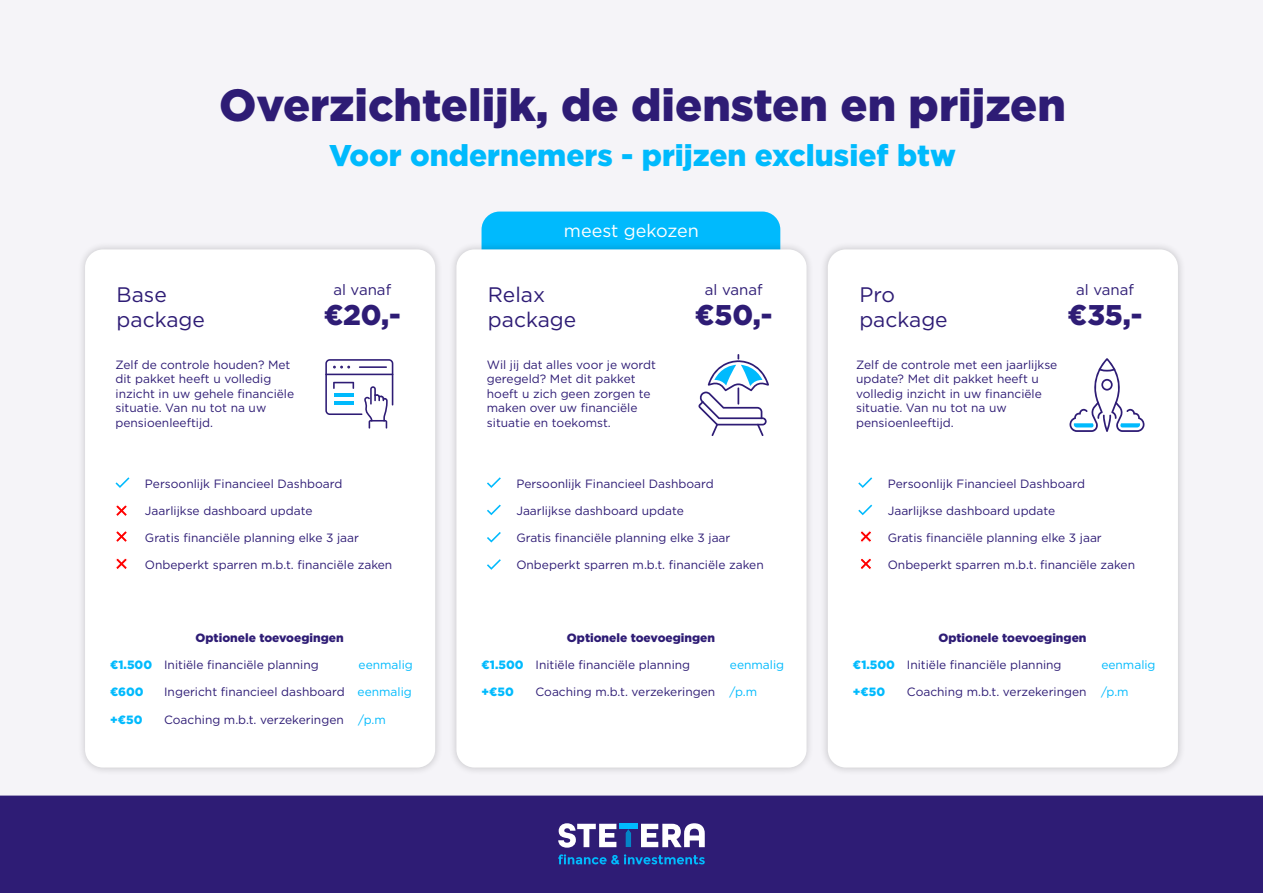
<style>
.page{position:relative;width:1263px;height:893px;background:#f5f4f8}
.page>*{position:absolute;margin:0;border:0;box-sizing:border-box;transform-origin:0 0}
.t1{font:900 45px "Gotham";color:#2e1c75}
.t2{font:900 30px "Gotham";color:#00bafd}
.t3{font:900 28.5px "Gotham";color:#2e1c75}
.t4{font:21px/25.2px "Gotham";color:#2e1c75}
.t5{font:18px "Gotham";color:#fff}
.t6{font:15px "Gotham";color:#2e1c75}
.t7{font:12px/14.4px "Gotham";color:#2e1c75}
.t8{font:900 12px "Gotham";color:#2e1c75}
.t9{font:12px "Gotham";color:#00bafd}
.t10{font:900 12px "Gotham";color:#00bafd}
.s1{font-weight:900;color:#00bafd}
.s2{color:#00bafd}
</style>
<div class="page">
<div style="left:481px;top:212px;width:299px;height:29px;background:#00bafd"></div>
<div style="left:0;top:796px;width:1263px;height:97px;background:#2e1c75"></div>
<div style="left:448px;top:241px;width:367px;height:535px;background:#000;opacity:.2"></div>
<div style="left:456px;top:249px;width:350px;height:518px;background:#fff;border-radius:18px"></div>
<div style="left:77px;top:241px;width:366px;height:535px;background:#000;opacity:.2"></div>
<div style="left:85px;top:249px;width:350px;height:518px;background:#fff;border-radius:18px"></div>
<div style="left:819px;top:241px;width:367px;height:535px;background:#ebeaee"></div>
<div style="left:828px;top:249px;width:350px;height:518px;background:#fff;border-radius:18px"></div>
<svg style="left:487px;top:477px;width:14px;height:11px"></svg>
<svg style="left:116px;top:477px;width:13px;height:11px"></svg>
<svg style="left:858px;top:477px;width:14px;height:11px"></svg>
<svg style="left:487px;top:532px;width:14px;height:10px"></svg>
<svg style="left:487px;top:505px;width:14px;height:10px"></svg>
<svg style="left:858px;top:505px;width:14px;height:10px"></svg>
<svg style="left:487px;top:559px;width:14px;height:11px"></svg>
<svg style="left:558px;top:823px;width:58px;height:25px"></svg>
<svg style="left:625px;top:829px;width:6px;height:18px"></svg>
<svg style="left:641px;top:823px;width:64px;height:24px"></svg>
<div style="left:619px;top:824px;width:19px;height:5px;background:#00bafd"></div>
<svg style="left:558px;top:854px;width:147px;height:11px;background:#1d52a4"></svg>
<svg style="left:116px;top:505px;width:11px;height:11px"></svg>
<svg style="left:116px;top:531px;width:11px;height:11px"></svg>
<svg style="left:860px;top:531px;width:12px;height:11px"></svg>
<svg style="left:116px;top:558px;width:11px;height:11px"></svg>
<svg style="left:861px;top:558px;width:11px;height:12px"></svg>
<svg style="left:698px;top:354px;width:71px;height:82px"></svg>
<svg style="left:1069px;top:358px;width:76px;height:74px"></svg>
<svg style="left:325px;top:359px;width:68px;height:70px"></svg>
<hr style="left:334px;top:393px;width:19px;height:4px;background:#00bafd">
<hr style="left:334px;top:401px;width:19px;height:4px;background:#00bafd">
<h1 class="t1" style="left:219px;top:85px;width:848px">Overzichtelijk, de diensten en prijzen</h1>
<h2 class="t2" style="left:329px;top:142px;width:628px">Voor ondernemers - prijzen exclusief btw</h2>
<h3 class="t5" style="left:564px;top:222px;width:137px">meest gekozen</h3>
<p class="t6" style="left:333px;top:283px;width:59px">al vanaf</p>
<p class="t6" style="left:705px;top:283px;width:59px">al vanaf</p>
<p class="t6" style="left:1076px;top:283px;width:59px">al vanaf</p>
<h3 class="t3" style="left:324px;top:303px;width:79px">€20,-</h3>
<h3 class="t3" style="left:695px;top:303px;width:79px">€50,-</h3>
<h3 class="t3" style="left:1067px;top:303px;width:76px">€35,-</h3>
<p class="t7" style="left:487px;top:358px;width:171px">Wil jij dat alles voor je wordt geregeld? Met dit pakket hoeft u zich geen zorgen te maken over uw financiële situatie en toekomst.</p>
<h3 class="t4" style="left:488px;top:283px;width:90px">Relax package</h3>
<h3 class="t4" style="left:117px;top:283px;width:90px">Base package</h3>
<h3 class="t4" style="left:859px;top:283px;width:90px">Pro package</h3>
<p class="t7" style="left:116px;top:358px;width:180px">Zelf de controle houden? Met dit pakket heeft u volledig inzicht in uw gehele financiële situatie. Van nu tot na uw pensioenleeftijd.</p>
<p class="t7" style="left:856px;top:358px;width:203px">Zelf de controle met een jaarlijkse update? Met dit pakket heeft u volledig inzicht in uw financiële situatie. Van nu tot na uw pensioenleeftijd.</p>
<p class="t7" style="left:145px;top:477px;width:199px">Persoonlijk Financieel Dashboard</p>
<p class="t7" style="left:145px;top:504px;width:169px">Jaarlijkse dashboard update</p>
<p class="t7" style="left:145px;top:531px;width:216px">Gratis financiële planning elke 3 jaar</p>
<p class="t7" style="left:145px;top:558px;width:249px">Onbeperkt sparren m.b.t. financiële zaken</p>
<p class="t8" style="left:196px;top:633px;width:150px">Optionele toevoegingen</p>
<p class="t7" style="left:110px;top:659px;width:210px"><span class="s1">€1.500</span> Initiële financiële planning</p>
<p class="t9" style="left:359px;top:660px;width:56px">eenmalig</p>
<p class="t10" style="left:110px;top:687px;width:35px">€600</p>
<p class="t7" style="left:164px;top:686px;width:249px">Ingericht financieel dashboard <span class="s2">eenmalig</span></p>
<p class="t10" style="left:110px;top:714px;width:34px">+€50</p>
<p class="t7" style="left:164px;top:713px;width:223px">Coaching m.b.t. verzekeringen <span class="s2">/p.m</span></p>
<p class="t7" style="left:516px;top:477px;width:199px">Persoonlijk Financieel Dashboard</p>
<p class="t7" style="left:516px;top:504px;width:169px">Jaarlijkse dashboard update</p>
<p class="t7" style="left:516px;top:531px;width:216px">Gratis financiële planning elke 3 jaar</p>
<p class="t7" style="left:516px;top:558px;width:249px">Onbeperkt sparren m.b.t. financiële zaken</p>
<p class="t8" style="left:567px;top:633px;width:150px">Optionele toevoegingen</p>
<p class="t7" style="left:481px;top:659px;width:210px"><span class="s1">€1.500</span> Initiële financiële planning</p>
<p class="t9" style="left:730px;top:660px;width:56px">eenmalig</p>
<p class="t10" style="left:481px;top:687px;width:34px">+€50</p>
<p class="t7" style="left:535px;top:686px;width:223px">Coaching m.b.t. verzekeringen <span class="s2">/p.m</span></p>
<p class="t7" style="left:888px;top:477px;width:199px">Persoonlijk Financieel Dashboard</p>
<p class="t7" style="left:888px;top:504px;width:169px">Jaarlijkse dashboard update</p>
<p class="t7" style="left:888px;top:531px;width:216px">Gratis financiële planning elke 3 jaar</p>
<p class="t7" style="left:888px;top:558px;width:249px">Onbeperkt sparren m.b.t. financiële zaken</p>
<p class="t8" style="left:938px;top:633px;width:150px">Optionele toevoegingen</p>
<p class="t7" style="left:853px;top:659px;width:210px"><span class="s1">€1.500</span> Initiële financiële planning</p>
<p class="t9" style="left:1101px;top:660px;width:56px">eenmalig</p>
<p class="t10" style="left:853px;top:687px;width:34px">+€50</p>
<p class="t7" style="left:907px;top:686px;width:223px">Coaching m.b.t. verzekeringen <span class="s2">/p.m</span></p>
</div>
